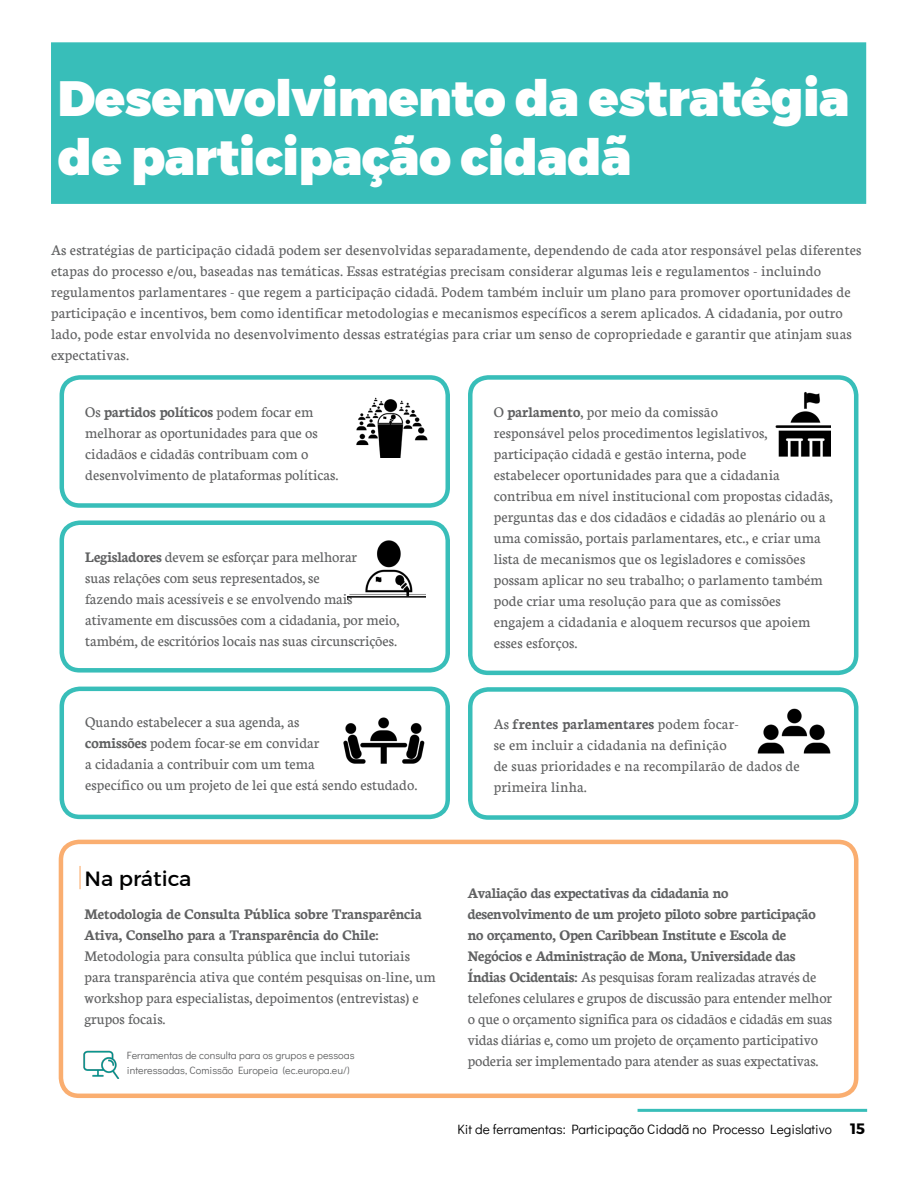
<style>
.page{position:relative;width:918px;height:1188px;background:#fff}
.page>*{position:absolute;margin:0;border:0;box-sizing:border-box;transform-origin:0 0}
.t1{font:900 49.5px/59.4px "Montserrat";letter-spacing:-.01em;color:#fff}
.t2{font:21px "Montserrat";color:#000101}
.t3{font:15.75px/21px "Neuton";letter-spacing:.005em;color:#606162}
.t4{font:700 15.75px/21px "Neuton";color:#606162}
.t5{font:13.5px "Didact Gothic";color:#000}
.t6{font:10.5px/15px "Didact Gothic";color:#606162}
.s1{font-weight:700}
.s2{font-family:"Montserrat";font-weight:700;font-size:15px}
</style>
<div class="page">
<div style="left:59px;top:840px;width:799px;height:258px;border:4px solid #faae70;border-radius:18px"></div>
<img style="left:83px;top:1051px;width:36px;height:27px">
<hr style="left:79px;top:866px;width:2px;height:23px;background:#faae70">
<div style="left:60px;top:375px;width:390px;height:133px;border:4px solid #38beb9;border-radius:18px"></div>
<div style="left:60px;top:520px;width:390px;height:153px;border:4px solid #38beb9;border-radius:18px"></div>
<img style="left:348px;top:540px;width:77px;height:58px">
<img style="left:357px;top:397px;width:71px;height:61px">
<div style="left:60px;top:687px;width:390px;height:132px;border:4px solid #38beb9;border-radius:18px"></div>
<img style="left:343px;top:717px;width:82px;height:47px">
<div style="left:468px;top:375px;width:390px;height:300px;border:4px solid #38beb9;border-radius:18px"></div>
<img style="left:775px;top:392px;width:55px;height:64px">
<div style="left:468px;top:687px;width:390px;height:133px;border:4px solid #38beb9;border-radius:18px"></div>
<img style="left:757px;top:708px;width:74px;height:46px">
<div style="left:51px;top:42px;width:815px;height:162px;background:#38beb9"></div>
<hr style="left:638px;top:1109px;width:229px;height:3px;background:#38beb9">
<h1 class="t1" style="left:58px;top:70px;width:793px">Desenvolvimento da estratégia de participação cidadã</h1>
<p class="t3" style="left:51px;top:239px;width:812px">As estratégias de participação cidadã podem ser desenvolvidas separadamente, dependendo de cada ator responsável pelas diferentes etapas do processo e/ou, baseadas nas temáticas. Essas estratégias precisam considerar algumas leis e regulamentos - incluindo regulamentos parlamentares - que regem a participação cidadã. Podem também incluir um plano para promover oportunidades de participação e incentivos, bem como identificar metodologias e mecanismos específicos a serem aplicados. A cidadania, por outro lado, pode estar envolvida no desenvolvimento dessas estratégias para criar um senso de copropriedade e garantir que atinjam suas expectativas.</p>
<p class="t3" style="left:85px;top:401px;width:255px">Os <span class="s1">partidos políticos</span> podem focar em melhorar as oportunidades para que os cidadãos e cidadãs contribuam com o desenvolvimento de plataformas políticas.</p>
<p class="t3" style="left:85px;top:546px;width:316px"><span class="s1">Legisladores</span> devem se esforçar para melhorar<br>suas relações com seus representados, se<br>fazendo mais acessíveis e se envolvendo mais ativamente em discussões com a cidadania, por meio, também, de escritórios locais nas suas circunscrições.</p>
<p class="t3" style="left:85px;top:711px;width:334px">Quando estabelecer a sua agenda, as<br><span class="s1">comissões</span> podem focar-se em convidar<br>a cidadania a contribuir com um tema<br>específico ou um projeto de lei que está sendo estudado.</p>
<p class="t3" style="left:494px;top:401px;width:340px">O <span class="s1">parlamento</span>, por meio da comissão<br>responsável pelos procedimentos legislativos, participação cidadã e gestão interna, pode<br>estabelecer oportunidades para que a cidadania contribua em nível institucional com propostas cidadãs, perguntas das e dos cidadãos e cidadãs ao plenário ou a uma comissão, portais parlamentares, etc., e criar uma lista de mecanismos que os legisladores e comissões possam aplicar no seu trabalho; o parlamento também pode criar uma resolução para que as comissões engajem a cidadania e aloquem recursos que apoiem esses esforços.</p>
<p class="t3" style="left:494px;top:713px;width:308px">As <span class="s1">frentes parlamentares</span> podem focar-<br>se em incluir a cidadania na definição<br>de suas prioridades e na recompilarão de dados de primeira linha.</p>
<h2 class="t2" style="left:84px;top:865px;width:108px">Na prática</h2>
<p class="t4" style="left:84px;top:903px;width:339px">Metodologia de Consulta Pública sobre Transparência<br>Ativa, Conselho para a Transparência do Chile:</p>
<p class="t3" style="left:84px;top:945px;width:353px">Metodologia para consulta pública que inclui tutoriais para transparência ativa que contém pesquisas on-line, um workshop para especialistas, depoimentos (entrevistas) e grupos focais.</p>
<p class="t6" style="left:127px;top:1047px;width:229px">Ferramentas de consulta para os grupos e pessoas interessadas, Comissão Europeia (ec.europa.eu/)</p>
<p class="t3" style="left:468px;top:881px;width:366px"><span class="s1">Avaliação das expectativas da cidadania no desenvolvimento de um projeto piloto sobre participação no orçamento, Open Caribbean Institute e Escola de Negócios e Administração de Mona, Universidade das Índias Ocidentais:</span> As pesquisas foram realizadas através de telefones celulares e grupos de discussão para entender melhor o que o orçamento significa para os cidadãos e cidadãs em suas vidas diárias e, como um projeto de orçamento participativo poderia ser implementado para atender as suas expectativas.</p>
<p class="t5" style="left:458px;top:1118px;width:409px">Kit de ferramentas: Participação Cidadã no Processo Legislativo <span class="s2">15</span></p>
</div>
